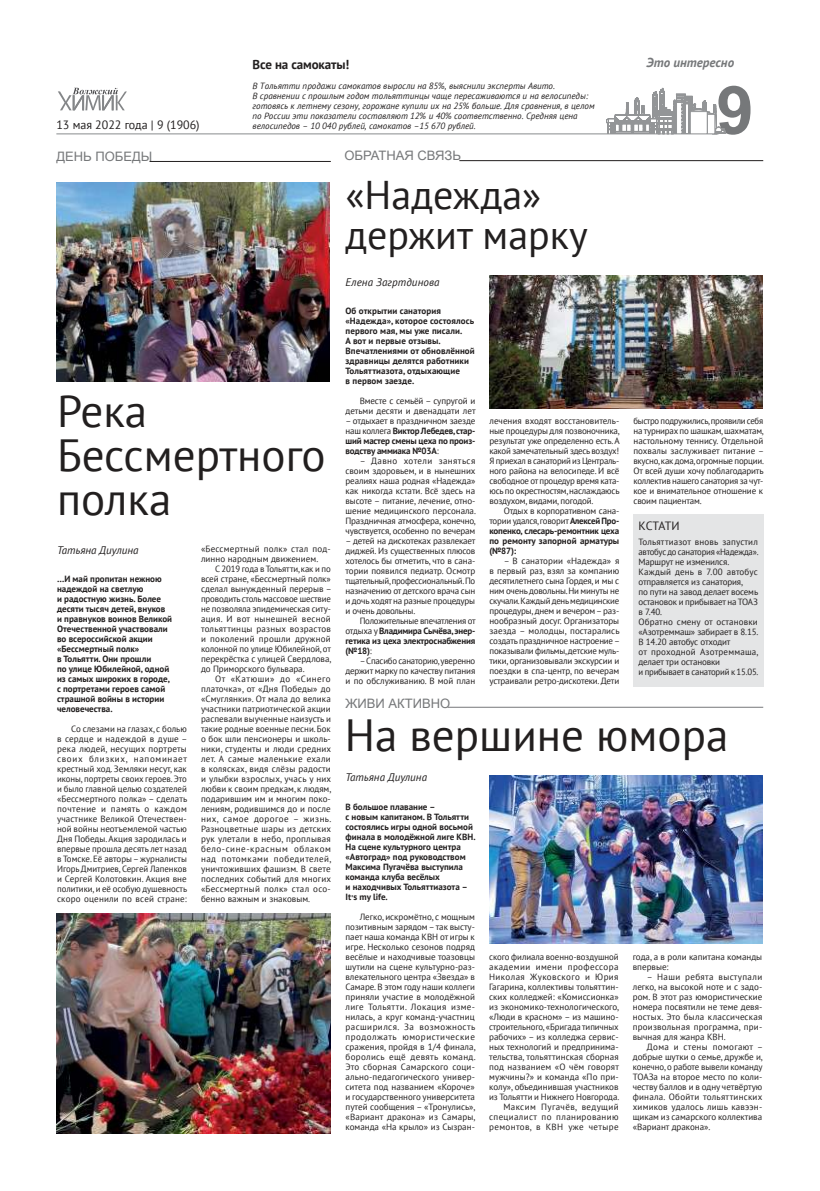
<style>
.page{position:relative;width:820px;height:1191px;background:#fff}
.page>*{position:absolute;margin:0;border:0;box-sizing:border-box;transform-origin:0 0}
.t1{font:700 67px "Arial";color:#76787a}
.t2{font:45px/44px "PT Sans";color:#221f1f}
.t3{font:40px/40px "PT Sans";color:#221f1f}
.t4{font:13px "Arial";color:#76787a}
.t5{font:700 13px "PT Sans";letter-spacing:-.01em;color:#221f1f}
.t6{font:italic 700 13px "PT Sans";color:#76787a}
.t7{font:12px "PT Sans";color:#221f1f}
.t8{font:italic 11px "PT Sans";color:#221f1f}
.t9{font:9px/10px "PT Sans";color:#221f1f;text-align:justify}
.t10{font:700 9px/10px "PT Sans";color:#221f1f}
.t11{font:italic 9px/10px "PT Sans";color:#221f1f}
.s1{font-weight:400}
</style>
<div class="page">
<hr style="left:56px;top:134px;width:662px;height:1px;background:#898b8e">
<hr style="left:459px;top:160px;width:304px;height:1px;background:#221f1f">
<svg style="left:606px;top:87px;width:118px;height:47px"></svg>
<svg style="left:58px;top:88px;width:69px;height:22px"></svg>
<div style="left:632px;top:514px;width:131px;height:173px;background:#e4e5e6"></div>
<img style="left:489px;top:775px;width:273px;height:168px">
<hr style="left:447px;top:707px;width:316px;height:1px;background:#76787a">
<img style="left:489px;top:275px;width:273px;height:133px">
<hr style="left:149px;top:161px;width:182px;height:1px;background:#221f1f">
<img style="left:56px;top:182px;width:274px;height:200px">
<img style="left:56px;top:913px;width:275px;height:220px">
<h3 class="t7" style="left:56px;top:117px;width:145px">13 мая 2022 года | 9 (1906)</h3>
<h3 class="t4" style="left:56px;top:148px;width:97px">ДЕНЬ ПОБЕДЫ</h3>
<h3 class="t5" style="left:252px;top:55px;width:98px">Все на самокаты!</h3>
<p class="t11" style="left:252px;top:80px;width:343px">В Тольятти продажи самокатов выросли на 85%, выяснили эксперты Авито.<br>В сравнении с прошлым годом тольяттинцы чаще пересаживаются и на велосипеды: готовясь к летнему сезону, горожане купили их на 25% больше. Для сравнения, в целом по России эти показатели составляют 12% и 40% соответственно. Средняя цена велосипедов – 10 040 рублей, самокатов –15 670 рублей.</p>
<h3 class="t4" style="left:344px;top:147px;width:118px">ОБРАТНАЯ СВЯЗЬ</h3>
<h3 class="t3" style="left:345px;top:174px;width:243px">«Надежда» держит марку</h3>
<h3 class="t6" style="left:646px;top:53px;width:89px">Это интересно</h3>
<h1 class="t1" style="left:716px;top:72px;width:39px">9</h1>
<h2 class="t2" style="left:57px;top:388px;width:270px">Река<br>Бессмертного полка</h2>
<p class="t8" style="left:57px;top:542px;width:83px">Татьяна Диулина</p>
<p class="t10" style="left:57px;top:574px;width:117px">…И май пропитан нежною надеждой на светлую<br>и радостную жизнь. Более десяти тысяч детей, внуков и правнуков воинов Великой<br>Отечественной участвовали во всероссийской акции «Бессмертный полк»<br>в Тольятти. Они прошли<br>по улице Юбилейной, одной из самых широких в городе, с портретами героев самой страшной войны в истории человечества.</p>
<p class="t9" style="left:57px;top:724px;width:132px;text-indent:14px">Со слезами на глазах, с болью в сердце и надеждой в душе – река людей, несущих портреты своих близких, напоминает крестный ход. Земляки несут, как иконы, портреты своих героев. Это и было главной целью создателей «Бессмертного полка» – сделать почтение и память о каждом участнике Великой Отечествен&shy;ной войны неотъемлемой частью Дня Победы. Акция зародилась и впервые прошла десять лет назад в Томске. Её авторы – журналисты Игорь Дмитриев, Сергей Лапенков и Сергей Колотовкин. Акция вне политики, и её особую душевность скоро оценили по всей стране:</p>
<p class="t9" style="left:201px;top:544px;width:131px">«Бессмертный полк» стал под&shy;линно народным движением.</p>
<p class="t9" style="left:201px;top:564px;width:132px;text-indent:14px">С 2019 года в Тольятти, как и по всей стране, «Бессмертный полк» сделал вынужденный перерыв – проводить столь массовое шествие не позволяла эпидемическая ситу&shy;ация. И вот нынешней весной тольяттинцы разных возрастов и поколений прошли дружной колонной по улице Юбилейной, от перекрёстка с улицей Свердлова, до Приморского бульвара.</p>
<p class="t9" style="left:201px;top:674px;width:132px;text-indent:14px">От «Катюши» до «Синего платочка», от «Дня Победы» до «Смуглянки». От мала до велика участники патриотической акции распевали выученные наизусть и такие родные военные песни. Бок о бок шли пенсионеры и школь&shy;ники, студенты и люди средних лет. А самые маленькие ехали в колясках, видя слёзы радости и улыбки взрослых, учась у них любви к своим предкам, к людям, подарившим им и многим поко&shy;лениям, родившимся до и после них, самое дорогое – жизнь.<br>Разноцветные шары из детских рук улетали в небо, проплывая бело-сине-красным облаком над потомками победителей, уничтоживших фашизм. В свете последних событий для многих «Бессмертный полк» стал осо&shy;бенно важным и знаковым.</p>
<p class="t8" style="left:345px;top:275px;width:96px">Елена Загртдинова</p>
<p class="t10" style="left:345px;top:305px;width:131px">Об открытии санатория «Надежда», которое состоялось первого мая, мы уже писали.<br>А вот и первые отзывы.<br>Впечатлениями от обновлённой здравницы делятся работники<br>Тольяттиазота, отдыхающие<br>в первом заезде.</p>
<p class="t9" style="left:345px;top:395px;width:131px;text-align:right">Вместе с семьёй – супругой и детьми десяти и двенадцати лет</p>
<p class="t10" style="left:345px;top:415px;width:131px;text-align:justify"><span class="s1">– отдыхает в праздничном заезде наш коллега</span> Виктор Лебедев, стар&shy;ший мастер смены цеха по произ&shy;водству аммиака №03А<span class="s1">:</span></p>
<p class="t9" style="left:345px;top:455px;width:132px;text-indent:14px">– Давно хотели заняться своим здоровьем, и в нынешних реалиях наша родная «Надежда» как никогда кстати. Всё здесь на высоте – питание, лечение, отно&shy;шение медицинского персонала.<br>Праздничная атмосфера, конечно, чувствуется, особенно по вечерам</p>
<p class="t9" style="left:345px;top:535px;width:131px">– детей на дискотеках развлекает диджей. Из существенных плюсов хотелось бы отметить, что в сана&shy;тории появился педиатр. Осмотр тщательный, профессиональный. По назначению от детского врача сын и дочь ходят на разные процедуры и очень довольны.</p>
<p class="t10" style="left:345px;top:615px;width:131px;text-align:justify;text-indent:14px"><span class="s1">Положительные впечатления от отдыха у</span> Владимира Сычёва, энер&shy;гетика из цеха электроснабжения (№18)<span class="s1">:</span></p>
<p class="t9" style="left:345px;top:655px;width:131px;text-indent:14px">– Спасибо санаторию, уверенно держит марку по качеству питания и по обслуживанию. В мой план</p>
<h3 class="t4" style="left:345px;top:694px;width:106px">ЖИВИ АКТИВНО</h3>
<p class="t9" style="left:489px;top:415px;width:132px">лечения входят восстановитель&shy;ные процедуры для позвоночника, результат уже определенно есть. А какой замечательный здесь воздух!<br>Я приехал в санаторий из Централь&shy;ного района на велосипеде. И всё свободное от процедур время ката&shy;юсь по окрестностям, наслаждаюсь воздухом, видами, погодой.</p>
<p class="t10" style="left:489px;top:505px;width:131px;text-align:justify;text-indent:14px"><span class="s1">Отдых в корпоративном сана&shy;тории удался, говорит</span> Алексей Про&shy;копенко, слесарь-ремонтник цеха по ремонту запорной арматуры (№87):</p>
<p class="t9" style="left:489px;top:555px;width:132px;text-indent:14px">– В санатории «Надежда» я в первый раз, взял за компанию десятилетнего сына Гордея, и мы с ним очень довольны. Ни минуты не скучали. Каждый день медицинские процедуры, днем и вечером – раз&shy;нообразный досуг. Организаторы заезда – молодцы, постарались создать праздничное настроение – показывали фильмы, детские муль&shy;тики, организовывали экскурсии и поездки в спа-центр, по вечерам устраивали ретро-дискотеки. Дети</p>
<p class="t9" style="left:633px;top:415px;width:132px">быстро подружились, проявили себя на турнирах по шашкам, шахматам, настольному теннису. Отдельной похвалы заслуживает питание – вкусно, как дома, огромные порции.<br>От всей души хочу поблагодарить коллектив нашего санатория за чут&shy;кое и внимательное отношение к своим пациентам.</p>
<h3 class="t7" style="left:638px;top:517px;width:43px">КСТАТИ</h3>
<p class="t9" style="left:638px;top:536px;width:121px;text-align:left">Тольяттиазот вновь запустил автобус до санатория «Надежда».<br>Маршрут не изменился.<br>Каждый день в 7.00 автобус отправляется из санатория,<br>по пути на завод делает восемь остановок и прибывает на ТОАЗ в 7.40.<br>Обратно смену от остановки «Азотреммаш» забирает в 8.15.<br>В 14.20 автобус отходит<br>от проходной Азотреммаша, делает три остановки<br>и прибывает в санаторий к 15.05.</p>
<h2 class="t2" style="left:345px;top:712px;width:385px">На вершине юмора</h2>
<p class="t8" style="left:345px;top:770px;width:83px">Татьяна Диулина</p>
<p class="t10" style="left:345px;top:801px;width:131px">В большое плавание –<br>с новым капитаном. В Тольятти состоялись игры одной восьмой финала в молодёжной лиге КВН.<br>На сцене культурного центра «Автоград» под руководством<br>Максима Пугачёва выступила команда клуба весёлых<br>и находчивых Тольяттиазота –<br>It's my life.</p>
<p class="t9" style="left:345px;top:911px;width:132px;text-indent:14px">Легко, искромётно, с мощным позитивным зарядом – так высту&shy;пает наша команда КВН от игры к игре. Несколько сезонов подряд весёлые и находчивые тоазовцы шутили на сцене культурно-раз&shy;влекательного центра «Звезда» в Самаре. В этом году наши коллеги приняли участие в молодёжной лиге Тольятти. Локация изме&shy;нилась, а круг команд-участниц расширился. За возможность продолжать юмористические сражения, пройдя в 1/4 финала, боролись ещё девять команд.<br>Это сборная Самарского соци&shy;ально-педагогического универ&shy;ситета под названием «Короче» и государственного университета путей сообщения – «Тронулись», «Вариант дракона» из Самары, команда «На крыло» из Сызран-</p>
<p class="t9" style="left:489px;top:951px;width:132px;text-align:right">ского филиала военно-воздушной академии имени профессора<br>Николая Жуковского и Юрия<br>Гагарина, коллективы тольяттин&shy;ских колледжей: «Комиссионка» из экономико-технологического, «Люди в красном» – из машино&shy;строительного, «Бригада типичных рабочих» – из колледжа сервис&shy;ных технологий и предпринима&shy;тельства, тольяттинская сборная под названием «О чём говорят мужчины?» и команда «По при&shy;колу», объединившая участников из Тольятти и Нижнего Новгорода.<br>Максим Пугачёв, ведущий специалист по планированию ремонтов, в КВН уже четыре</p>
<p class="t9" style="left:632px;top:951px;width:131px">года, а в роли капитана команды впервые:</p>
<p class="t9" style="left:632px;top:971px;width:131px;text-indent:14px">– Наши ребята выступали легко, на высокой ноте и с задо&shy;ром. В этот раз юмористические номера посвятили не теме девя&shy;ностых. Это была классическая произвольная программа, при&shy;вычная для жанра КВН.</p>
<p class="t9" style="left:632px;top:1041px;width:132px;text-indent:14px">Дома и стены помогают – добрые шутки о семье, дружбе и, конечно, о работе вывели команду ТОАЗа на второе место по коли&shy;честву баллов и в одну четвёртую финала. Обойти тольяттинских химиков удалось лишь кавээн&shy;щикам из самарского коллектива «Вариант дракона».</p>
</div>
